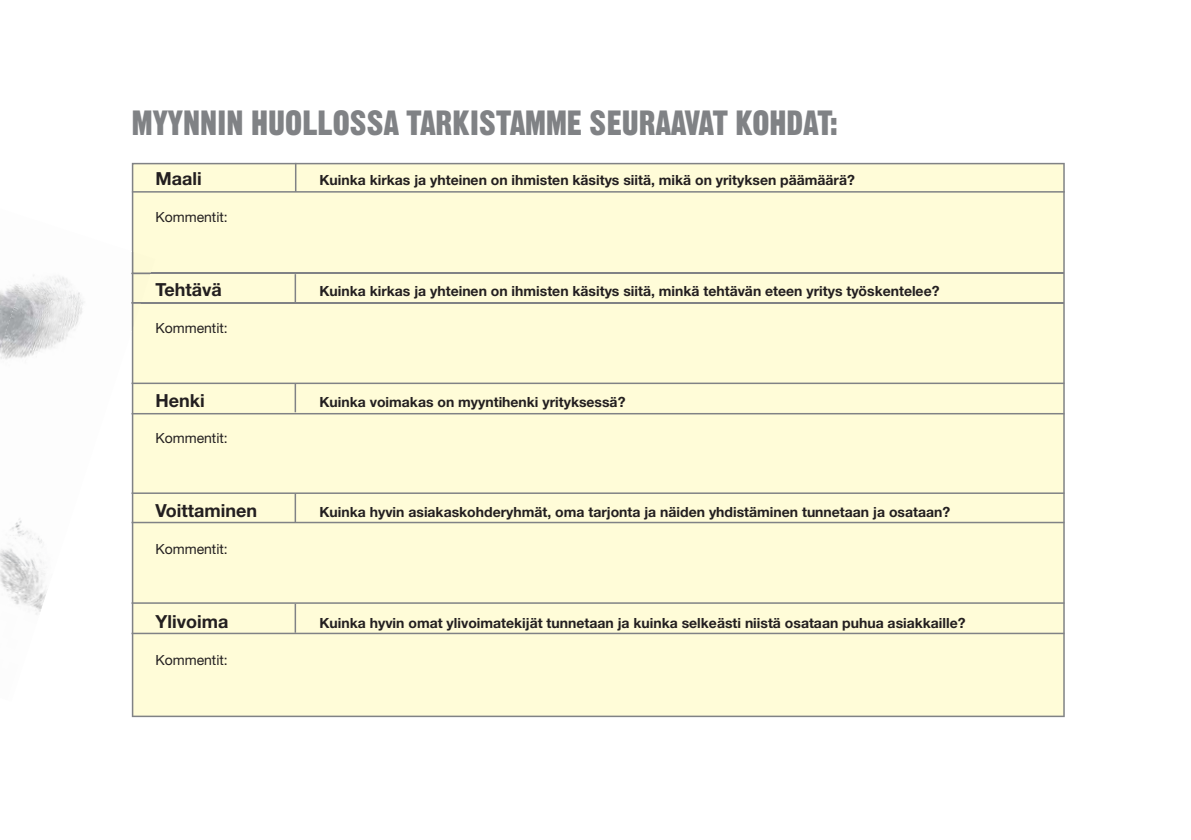
<style>
.page{position:relative;width:1191px;height:840px;background:#fff}
.page>*{position:absolute;margin:0;border:0;box-sizing:border-box;transform-origin:0 0}
.t1{font:34px "Gothic Thirteen Std";color:#808285}
.t2{font:700 18px "Helvetica Neue LT Std";color:#231f20}
.t3{font:700 14px "Helvetica Neue LT Std";color:#231f20}
.t4{font:14px "Helvetica Neue LT Std";color:#231f20}
</style>
<div class="page">
<div style="left:132px;top:163px;width:932px;height:553px;background:#fffcd8"></div>
<hr style="left:132px;top:191px;width:932px;height:1px;background:#808285">
<hr style="left:131px;top:302px;width:933px;height:1px;background:#808285">
<hr style="left:131px;top:412px;width:933px;height:2px;background:#808285">
<hr style="left:131px;top:272px;width:933px;height:2px;background:#808285">
<hr style="left:131px;top:382px;width:933px;height:2px;background:#808285">
<hr style="left:131px;top:521px;width:933px;height:2px;background:#808285">
<hr style="left:131px;top:632px;width:933px;height:1px;background:#808285">
<hr style="left:131px;top:492px;width:933px;height:1px;background:#808285">
<hr style="left:131px;top:602px;width:933px;height:1px;background:#808285">
<hr style="left:294px;top:274px;width:2px;height:29px;background:#808285">
<hr style="left:294px;top:383px;width:2px;height:29px;background:#808285">
<hr style="left:294px;top:493px;width:2px;height:29px;background:#808285">
<hr style="left:294px;top:603px;width:2px;height:29px;background:#808285">
<svg style="left:295px;top:163px;width:1px;height:28px"></svg>
<img style="left:0;top:575px;width:47px;height:40px">
<img style="left:0;top:518px;width:45px;height:57px">
<img style="left:0;top:322px;width:132px;height:126px">
<img style="left:21px;top:203px;width:111px;height:119px">
<img style="left:0;top:284px;width:21px;height:67px">
<img style="left:133px;top:251px;width:22px;height:75px">
<img style="left:132px;top:251px;width:1px;height:80px">
<img style="left:131px;top:272px;width:20px;height:2px">
<h1 class="t1" style="left:132px;top:110px;width:707px">MYYNNIN HUOLLOSSA TARKISTAMME SEURAAVAT KOHDAT:</h1>
<p class="t2" style="left:155px;top:172px;width:48px">Maali</p>
<p class="t3" style="left:319px;top:175px;width:537px">Kuinka kirkas ja yhteinen on ihmisten käsitys siitä, mikä on yrityksen päämäärä?</p>
<p class="t4" style="left:155px;top:211px;width:74px">Kommentit:</p>
<p class="t2" style="left:155px;top:282px;width:68px">Tehtävä</p>
<p class="t3" style="left:319px;top:285px;width:621px">Kuinka kirkas ja yhteinen on ihmisten käsitys siitä, minkä tehtävän eteen yritys työskentelee?</p>
<p class="t4" style="left:155px;top:322px;width:74px">Kommentit:</p>
<p class="t2" style="left:155px;top:393px;width:51px">Henki</p>
<p class="t3" style="left:319px;top:396px;width:307px">Kuinka voimakas on myyntihenki yrityksessä?</p>
<p class="t4" style="left:155px;top:433px;width:74px">Kommentit:</p>
<p class="t2" style="left:155px;top:504px;width:103px">Voittaminen</p>
<p class="t3" style="left:319px;top:507px;width:632px">Kuinka hyvin asiakaskohderyhmät, oma tarjonta ja näiden yhdistäminen tunnetaan ja osataan?</p>
<p class="t4" style="left:155px;top:544px;width:74px">Kommentit:</p>
<p class="t2" style="left:155px;top:615px;width:74px">Ylivoima</p>
<p class="t3" style="left:319px;top:618px;width:647px">Kuinka hyvin omat ylivoimatekijät tunnetaan ja kuinka selkeästi niistä osataan puhua asiakkaille?</p>
<p class="t4" style="left:155px;top:655px;width:74px">Kommentit:</p>
</div>
